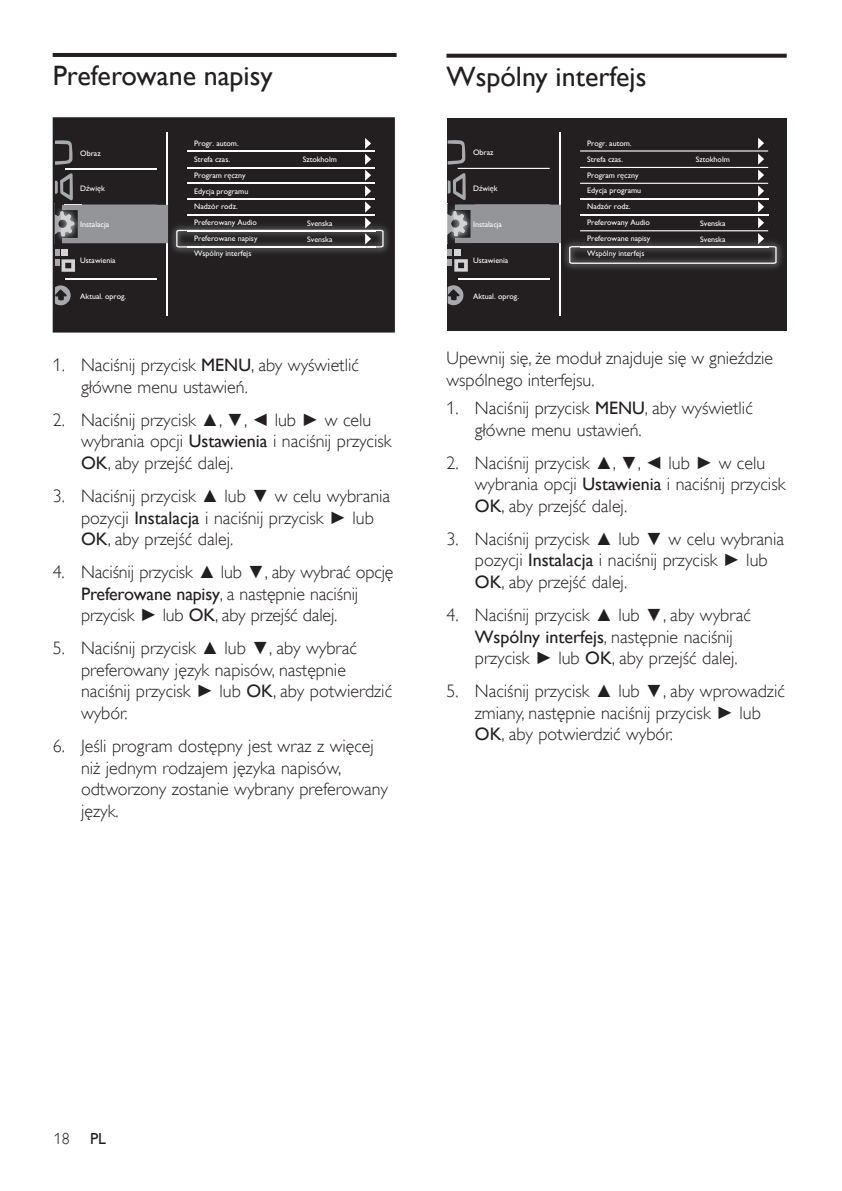
<style>
.page{position:relative;width:842px;height:1191px;background:#fff}
.page>*{position:absolute;margin:0;border:0;box-sizing:border-box;transform-origin:0 0}
.t1{font:28px "Gill Sans Alt One WGL";color:#231f20}
.t2{font:18px/21.6px "Gill Sans Alt One WGL Light";color:#231f20}
.t3{font:16px "Gill Sans Alt One WGL Light";color:#231f20}
.t4{font:16px "Gill Sans Alt One WGL";color:#231f20}
.t5{font:8px/15.8px "Gill Alt One";color:#fff}
.s1{font-family:"Myriad Pro"}
.s2{font-family:"Gill Sans Alt One WGL"}
</style>
<div class="page">
<svg style="left:446px;top:54px;width:341px;height:4px"></svg>
<div style="left:447px;top:118px;width:340px;height:212px;background:#231f20"></div>
<hr style="left:559px;top:132px;width:1px;height:184px;background:#fff">
<hr style="left:458px;top:168px;width:92px;height:1px;background:#fff">
<hr style="left:458px;top:278px;width:92px;height:1px;background:#fff">
<svg style="left:448px;top:140px;width:17px;height:25px"></svg>
<svg style="left:448px;top:285px;width:15px;height:20px"></svg>
<img style="left:564px;top:243px;width:218px;height:26px">
<img style="left:560px;top:243px;width:1px;height:30px">
<svg style="left:569px;top:138px;width:208px;height:126px"></svg>
<svg style="left:447px;top:172px;width:114px;height:71px"></svg>
<svg style="left:448px;top:249px;width:20px;height:23px"></svg>
<hr style="left:53px;top:53px;width:344px;height:4px;background:#231f20">
<div style="left:54px;top:118px;width:340px;height:212px;background:#231f20"></div>
<hr style="left:166px;top:133px;width:2px;height:183px;background:#fff">
<hr style="left:65px;top:168px;width:92px;height:1px;background:#fff">
<hr style="left:65px;top:278px;width:92px;height:1px;background:#fff">
<svg style="left:56px;top:140px;width:17px;height:25px"></svg>
<svg style="left:56px;top:285px;width:15px;height:20px"></svg>
<img style="left:171px;top:227px;width:218px;height:26px">
<svg style="left:176px;top:138px;width:208px;height:109px"></svg>
<svg style="left:56px;top:173px;width:112px;height:99px"></svg>
<div style="left:53px;top:117px;width:342px;height:215px;border:2px solid #231f20"></div>
<h1 class="t1" style="left:53px;top:59px;width:222px">Preferowane napisy</h1>
<h1 class="t1" style="left:446px;top:60px;width:202px">Wspólny interfejs</h1>
<p class="t5" style="left:80px;top:146px;width:22px">Obraz</p>
<p class="t5" style="left:80px;top:182px;width:26px">D<span class="s1">ź</span>wi<span class="s1">ę</span>k</p>
<p class="t5" style="left:80px;top:217px;width:30px">Instalacja</p>
<p class="t5" style="left:80px;top:253px;width:37px">Ustawienia</p>
<p class="t5" style="left:80px;top:289px;width:48px">Aktual. oprog.</p>
<p class="t5" style="left:194px;top:137px;width:46px">Progr. autom.</p>
<p class="t5" style="left:194px;top:152px;width:65px">Strefa czas.<br>Program r<span class="s1">ę</span>czny<br>Edycja programu<br>Nadzór rodz.<br>Preferowany Audio<br>Preferowane napisy<br>Wspólny interfejs</p>
<p class="t5" style="left:303px;top:153px;width:36px">Sztokholm</p>
<p class="t5" style="left:307px;top:217px;width:27px">Svenska<br>Svenska</p>
<p class="t5" style="left:473px;top:146px;width:22px">Obraz</p>
<p class="t5" style="left:473px;top:181px;width:26px">D<span class="s1">ź</span>wi<span class="s1">ę</span>k</p>
<p class="t5" style="left:473px;top:217px;width:30px">Instalacja</p>
<p class="t5" style="left:473px;top:253px;width:37px">Ustawienia</p>
<p class="t5" style="left:473px;top:289px;width:48px">Aktual. oprog.</p>
<p class="t5" style="left:587px;top:136px;width:46px">Progr. autom.</p>
<p class="t5" style="left:587px;top:152px;width:65px">Strefa czas.<br>Program r<span class="s1">ę</span>czny<br>Edycja programu<br>Nadzór rodz.<br>Preferowany Audio<br>Preferowane napisy<br>Wspólny interfejs</p>
<p class="t5" style="left:696px;top:153px;width:36px">Sztokholm</p>
<p class="t5" style="left:700px;top:217px;width:27px">Svenska<br>Svenska</p>
<p class="t2" style="left:81px;top:354px;width:279px;text-indent:-28px">1. Naciśnij przycisk <span class="s2">MENU</span>, aby wyświetlić główne menu ustawień.</p>
<p class="t2" style="left:81px;top:409px;width:312px;text-indent:-28px">2. Naciśnij przycisk ▲, ▼, ◄ lub ► w celu wybrania opcji <span class="s2">Ustawienia</span> i naciśnij przycisk<br><span class="s2">OK</span>, aby przejść dalej.</p>
<p class="t2" style="left:81px;top:485px;width:311px;text-indent:-28px">3. Naciśnij przycisk ▲ lub ▼ w celu wybrania pozycji <span class="s2">Instalacja</span> i naciśnij przycisk ► lub<br><span class="s2">OK</span>, aby przejść dalej.</p>
<p class="t2" style="left:81px;top:561px;width:314px;text-indent:-28px">4. Naciśnij przycisk ▲ lub ▼, aby wybrać opcję<br><span class="s2">Preferowane napisy</span>, a następnie naciśnij przycisk ► lub <span class="s2">OK</span>, aby przejść dalej.</p>
<p class="t2" style="left:81px;top:637px;width:313px;text-indent:-28px">5. Naciśnij przycisk ▲ lub ▼, aby wybrać preferowany język napisów, następnie naciśnij przycisk ► lub <span class="s2">OK</span>, aby potwierdzić wybór.</p>
<p class="t2" style="left:81px;top:735px;width:308px;text-indent:-28px">6. Jeśli program dostępny jest wraz z więcej niż jednym rodzajem języka napisów, odtworzony zostanie wybrany preferowany język.</p>
<p class="t2" style="left:446px;top:347px;width:328px">Upewnij się, że moduł znajduje się w gnieździe wspólnego interfejsu.</p>
<p class="t2" style="left:475px;top:397px;width:279px;text-indent:-28px">1. Naciśnij przycisk <span class="s2">MENU</span>, aby wyświetlić główne menu ustawień.</p>
<p class="t2" style="left:475px;top:452px;width:312px;text-indent:-28px">2. Naciśnij przycisk ▲, ▼, ◄ lub ► w celu wybrania opcji <span class="s2">Ustawienia</span> i naciśnij przycisk<br><span class="s2">OK</span>, aby przejść dalej.</p>
<p class="t2" style="left:475px;top:528px;width:311px;text-indent:-28px">3. Naciśnij przycisk ▲ lub ▼ w celu wybrania pozycji <span class="s2">Instalacja</span> i naciśnij przycisk ► lub<br><span class="s2">OK</span>, aby przejść dalej.</p>
<p class="t2" style="left:475px;top:604px;width:278px;text-indent:-28px">4. Naciśnij przycisk ▲ lub ▼, aby wybrać<br><span class="s2">Wspólny interfejs</span>, następnie naciśnij przycisk ► lub <span class="s2">OK</span>, aby przejść dalej.</p>
<p class="t2" style="left:475px;top:680px;width:312px;text-indent:-28px">5. Naciśnij przycisk ▲ lub ▼, aby wprowadzić zmiany, następnie naciśnij przycisk ► lub<br><span class="s2">OK</span>, aby potwierdzić wybór.</p>
<p class="t3" style="left:54px;top:1130px;width:17px">18</p>
<p class="t4" style="left:90px;top:1129px;width:18px">PL</p>
</div>
